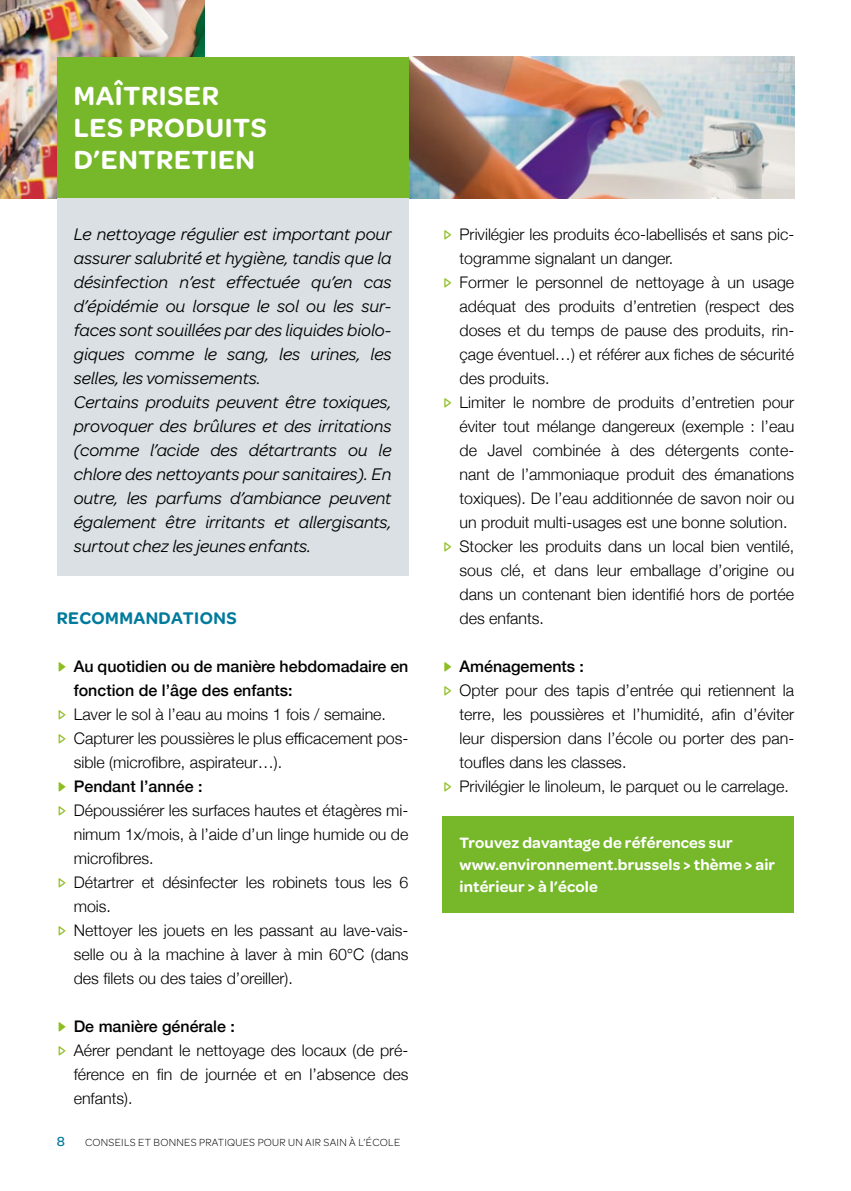
<style>
.page{position:relative;width:851px;height:1191px;background:#fff}
.page>*{position:absolute;margin:0;border:0;box-sizing:border-box;transform-origin:0 0}
.New-TitreBlanc-FondR{font:600 28px/32px "Omnes";letter-spacing:.025em;color:#fff}
.New-Intro-FondGrisFR{font:italic 18px/24px "Omnes";color:#000;text-align:justify}
.New-Intertitre-BleuF{font:600 18px "Omnes";letter-spacing:.025em;color:#007a9d}
.t1{font:300 16px/24px "Helvetica Neue";color:#000;text-align:justify}
.t2{font:500 16px/24px "Helvetica Neue";color:#000}
.New-Bon-a-savoir-Ver{font:600 16px/22px "Omnes";letter-spacing:.01em;color:#fff}
.t3{font:500 14px "Omnes";color:#007a9d}
.t4{font:300 11px "Omnes";letter-spacing:.025em;color:#000}
.s1{font-family:"Omnes";font-weight:500;color:#8dbe22}
</style>
<div class="page">
<img style="left:0;top:0;width:204px;height:198px">
<img style="left:408px;top:57px;width:386px;height:141px">
<div style="left:57px;top:57px;width:351px;height:141px;background:#76b82a"></div>
<div style="left:57px;top:198px;width:351px;height:378px;background:#dae0e3"></div>
<div style="left:442px;top:816px;width:352px;height:96px;background:#76b82a"></div>
<p class="New-TitreBlanc-FondR" style="left:74px;top:79px;width:195px">MAÎTRISER<br>LES PRODUITS<br>D’ENTRETIEN</p>
<p class="New-Intro-FondGrisFR" style="left:74px;top:221px;width:319px">Le nettoyage régulier est important pour assurer salubrité et hygiène, tandis que la désinfection n’est effectuée qu’en cas d’épidémie ou lorsque le sol ou les sur&shy;faces sont souillées par des liquides biolo&shy;giques comme le sang, les urines, les selles, les vomissements.</p>
<p class="New-Intro-FondGrisFR" style="left:74px;top:389px;width:319px">Certains produits peuvent être toxiques, provoquer des brûlures et des irritations (comme l’acide des détartrants ou le chlore des nettoyants pour sanitaires). En outre, les parfums d’ambiance peuvent également être irritants et allergisants, surtout chez les jeunes enfants.</p>
<p class="New-Intertitre-BleuF" style="left:57px;top:605px;width:181px">RECOMMANDATIONS</p>
<p class="t2" style="left:74px;top:653px;width:336px">Au quotidien ou de manière hebdomadaire en fonction de l’âge des enfants:</p>
<p class="t1" style="left:57px;top:701px;width:331px"><span class="s1">ǜ</span> Laver le sol à l’eau au moins 1 fois / semaine.</p>
<p class="t1" style="left:74px;top:725px;width:336px;text-indent:-17px"><span class="s1">ǜ</span> Capturer les poussières le plus efficacement pos&shy;sible (microfibre, aspirateur…).</p>
<p class="t2" style="left:74px;top:773px;width:130px">Pendant l’année :</p>
<p class="t1" style="left:74px;top:797px;width:336px;text-indent:-17px"><span class="s1">ǜ</span> Dépoussiérer les surfaces hautes et étagères mi&shy;nimum 1x/mois, à l’aide d’un linge humide ou de microfibres.</p>
<p class="t1" style="left:74px;top:869px;width:336px;text-indent:-17px"><span class="s1">ǜ</span> Détartrer et désinfecter les robinets tous les 6 mois.</p>
<p class="t1" style="left:74px;top:917px;width:336px;text-indent:-17px"><span class="s1">ǜ</span> Nettoyer les jouets en les passant au lave-vais&shy;selle ou à la machine à laver à min 60°C (dans des filets ou des taies d’oreiller).</p>
<p class="t2" style="left:74px;top:1013px;width:162px">De manière générale :</p>
<p class="t1" style="left:74px;top:1037px;width:336px;text-indent:-17px"><span class="s1">ǜ</span> Aérer pendant le nettoyage des locaux (de pré&shy;férence en fin de journée et en l’absence des enfants).</p>
<p class="t3" style="left:57px;top:1131px;width:10px">8</p>
<p class="t4" style="left:85px;top:1134px;width:316px">CONSEILS ET BONNES PRATIQUES POUR UN AIR SAIN À L’ÉCOLE</p>
<p class="t1" style="left:459px;top:221px;width:336px;text-indent:-17px"><span class="s1">ǜ</span> Privilégier les produits éco-labellisés et sans pic&shy;togramme signalant un danger.</p>
<p class="t1" style="left:459px;top:269px;width:336px;text-indent:-17px"><span class="s1">ǜ</span> Former le personnel de nettoyage à un usage adéquat des produits d’entretien (respect des doses et du temps de pause des produits, rin&shy;çage éventuel…) et référer aux fiches de sécurité des produits.</p>
<p class="t1" style="left:459px;top:389px;width:336px;text-indent:-17px"><span class="s1">ǜ</span> Limiter le nombre de produits d’entretien pour éviter tout mélange dangereux (exemple : l’eau de Javel combinée à des détergents conte&shy;nant de l’ammoniaque produit des émanations toxiques). De l’eau additionnée de savon noir ou un produit multi-usages est une bonne solution.</p>
<p class="t1" style="left:459px;top:533px;width:336px;text-indent:-17px"><span class="s1">ǜ</span> Stocker les produits dans un local bien ventilé, sous clé, et dans leur emballage d’origine ou dans un contenant bien identifié hors de portée des enfants.</p>
<p class="t2" style="left:459px;top:653px;width:126px">Aménagements :</p>
<p class="t1" style="left:459px;top:677px;width:336px;text-indent:-17px"><span class="s1">ǜ</span> Opter pour des tapis d’entrée qui retiennent la terre, les poussières et l’humidité, afin d’éviter leur dispersion dans l’école ou porter des pan&shy;toufles dans les classes.</p>
<p class="t1" style="left:442px;top:773px;width:348px"><span class="s1">ǜ</span> Privilégier le linoleum, le parquet ou le carrelage.</p>
<p class="New-Bon-a-savoir-Ver" style="left:459px;top:830px;width:317px">Trouvez davantage de références sur www.environnement.brussels &gt; thème &gt; air intérieur &gt; à l’école</p>
</div>
